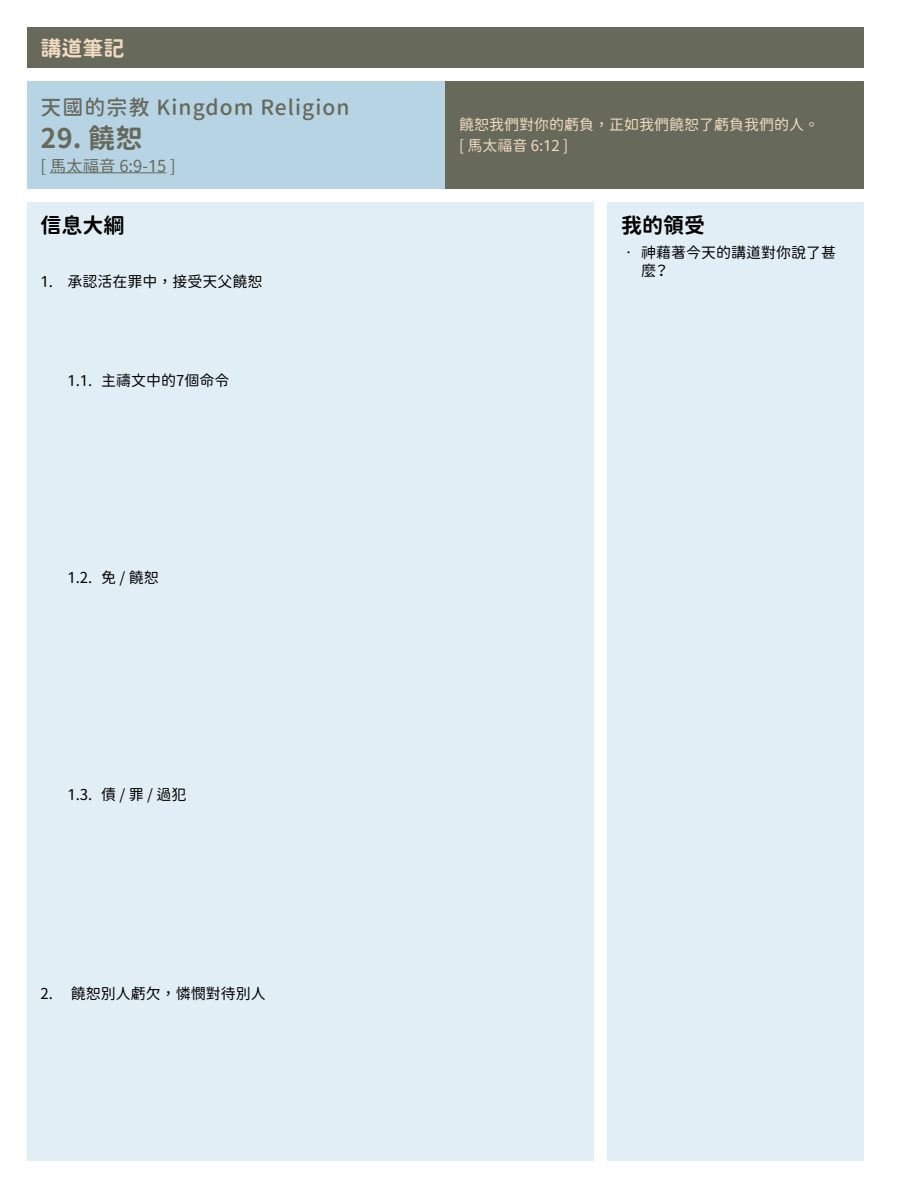
<style>
.page{position:relative;width:918px;height:1188px;background:#fff}
.page>*{position:absolute;margin:0;border:0;box-sizing:border-box;transform-origin:0 0}
.t1{font:27px "Gen Sen Rounded TW B";color:#67695b}
.t2{font:21px "Gen Sen Rounded TW M";letter-spacing:.05em;color:#67695b}
.t3{font:21px "Gen Sen Rounded TW B";color:#000}
.t4{font:21px "Gen Sen Rounded TW B";color:#f1dcc3}
.t5{font:16.5px "Gen Sen Rounded TW R";color:#67695b}
.t6{font:15px/18px "Gen Sen Rounded TW R";color:#000}
.t7{font:15px/21px "Gen Sen Rounded TW R";color:#f1dcc3}
</style>
<div class="page">
<div style="left:27px;top:27px;width:837px;height:41px;background:#67695b"></div>
<div style="left:27px;top:81px;width:419px;height:108px;background:#b7d4e5"></div>
<hr style="left:50px;top:172px;width:116px;height:1px;background:#67695b">
<div style="left:446px;top:81px;width:418px;height:108px;background:#67695b"></div>
<div style="left:608px;top:202px;width:256px;height:959px;background:#e2eef5"></div>
<div style="left:27px;top:202px;width:567px;height:959px;background:#e2eef5"></div>
<h2 class="t4" style="left:40px;top:36px;width:85px">講道筆記</h2>
<h2 class="t2" style="left:40px;top:96px;width:311px">天國的宗教 Kingdom Religion</h2>
<h1 class="t1" style="left:40px;top:122px;width:104px">29. 饒恕</h1>
<p class="t5" style="left:40px;top:156px;width:137px">[ 馬太福音 6:9-15 ]</p>
<h2 class="t3" style="left:40px;top:213px;width:85px">信息大綱</h2>
<p class="t6" style="left:40px;top:273px;width:223px">1. 承認活在罪中，接受天父饒恕</p>
<p class="t6" style="left:68px;top:372px;width:164px">1.1. 主禱文中的7個命令</p>
<p class="t6" style="left:68px;top:569px;width:93px">1.2. 免 / 饒恕</p>
<p class="t6" style="left:68px;top:786px;width:120px">1.3. 債 / 罪 / 過犯</p>
<p class="t6" style="left:41px;top:985px;width:227px">2. 饒恕別人虧欠，憐憫對待別人</p>
<p class="t7" style="left:459px;top:115px;width:361px">饒恕我們對你的虧負，正如我們饒恕了虧負我們的人。[ 馬太福音 6:12 ]</p>
<h2 class="t3" style="left:621px;top:213px;width:85px">我的領受</h2>
<p class="t6" style="left:641px;top:243px;width:196px;text-indent:-20px">• 神藉著今天的講道對你說了甚麼？</p>
</div>
